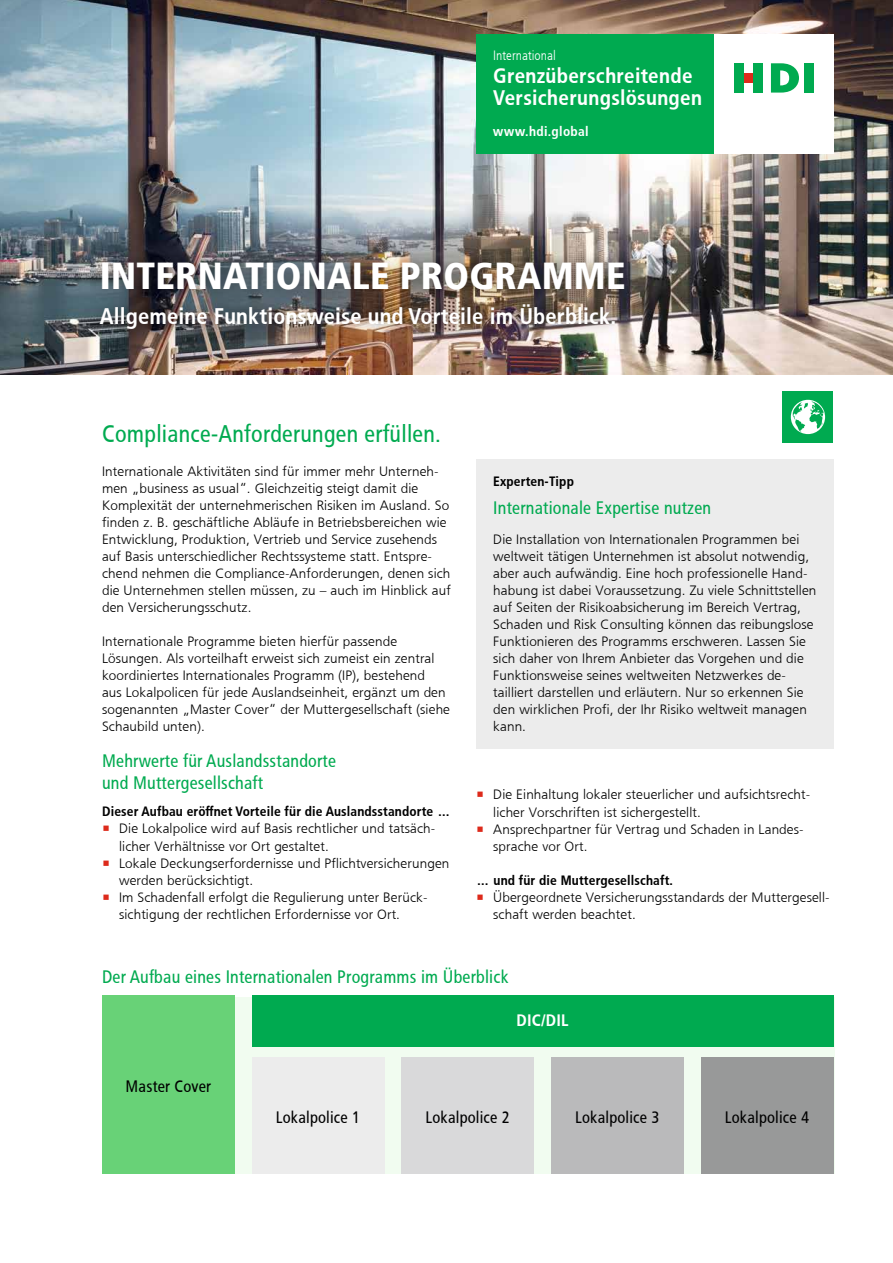
<style>
.page{position:relative;width:893px;height:1263px;background:#fff}
.page>*{position:absolute;margin:0;border:0;box-sizing:border-box;transform-origin:0 0}
.t1{font:37.5px "HDI Gerling Sans Cond Black";letter-spacing:.005em;color:#fff}
.t2{font:24px "HDI Gerling Sans Cond Regular";letter-spacing:.01em;color:#00aa50}
.t3{font:22.5px "HDI Gerling Sans Cond Bold";letter-spacing:.005em;color:#fff}
.t4{font:21px/22.5px "HDI Gerling Sans Cond Bold";letter-spacing:.015em;color:#fff}
.t5{font:18px/21.6px "HDI Gerling Sans Cond Regular";letter-spacing:.01em;color:#00aa50}
.t6{font:16.5px "HDI Gerling Sans Cond Regular";letter-spacing:.01em;color:#000}
.t7{font:16.5px "HDI Gerling Sans Cond Bold";letter-spacing:.01em;color:#fff}
.t8{font:13.5px/17px "HDI Gerling Sans Light";letter-spacing:.01em;color:#000}
.t9{font:13.5px "HDI Gerling Sans Cond Bold";letter-spacing:.01em;color:#000}
.t10{font:13.5px "HDI Gerling Sans Cond Bold";letter-spacing:.025em;color:#fff}
.t11{font:13.5px "HDI Gerling Sans Cond Light";color:#fff}
.s1{color:#dd2a1b}
</style>
<div class="page">
<div style="left:102px;top:997px;width:732px;height:177px;background:#f1fcf0"></div>
<img style="left:0;top:0;width:893px;height:374px">
<div style="left:476px;top:34px;width:238px;height:119px;background:#00aa50"></div>
<div style="left:87px;top:249px;width:550px;height:94px;background:#000;opacity:.4"></div>
<div style="left:714px;top:34px;width:119px;height:119px;background:#fff"></div>
<div style="left:744px;top:73px;width:9px;height:10px;background:#dd2a1b"></div>
<svg style="left:771px;top:63px;width:28px;height:30px"></svg>
<div style="left:804px;top:63px;width:10px;height:30px;background:#00aa50"></div>
<div style="left:753px;top:63px;width:10px;height:30px;background:#00aa50"></div>
<div style="left:734px;top:63px;width:10px;height:30px;background:#00aa50"></div>
<div style="left:782px;top:391px;width:51px;height:51px;background:#00aa50"></div>
<svg style="left:791px;top:400px;width:34px;height:34px"></svg>
<div style="left:252px;top:995px;width:581px;height:51px;background:#00aa50"></div>
<div style="left:102px;top:995px;width:133px;height:179px;background:#68d277"></div>
<div style="left:252px;top:1057px;width:132px;height:117px;background:#ececec"></div>
<div style="left:401px;top:1057px;width:133px;height:117px;background:#d9d9da"></div>
<div style="left:551px;top:1057px;width:133px;height:117px;background:#bababb"></div>
<div style="left:701px;top:1057px;width:132px;height:117px;background:#989999"></div>
<div style="left:476px;top:459px;width:357px;height:289px;background:#ececec"></div>
<p class="t11" style="left:493px;top:48px;width:64px">International</p>
<h3 class="t4" style="left:493px;top:65px;width:210px">Grenzüberschreitende<br>Versicherungslösungen</h3>
<p class="t10" style="left:493px;top:124px;width:97px">www.hdi.global</p>
<h1 class="t1" style="left:100px;top:254px;width:527px">INTERNATIONALE PROGRAMME</h1>
<h3 class="t3" style="left:100px;top:303px;width:518px">Allgemeine Funktionsweise und Vorteile im Überblick.</h3>
<h2 class="t2" style="left:102px;top:420px;width:340px">Compliance-Anforderungen erfüllen.</h2>
<p class="t8" style="left:102px;top:463px;width:350px">Internationale Aktivitäten sind für immer mehr Unterneh&shy;men „business as usual“. Gleichzeitig steigt damit die Komplexität der unternehmerischen Risiken im Ausland. So finden z. B. geschäftliche Abläufe in Betriebsbereichen wie Entwicklung, Produktion, Vertrieb und Service zusehends auf Basis unterschiedlicher Rechtssysteme statt. Entspre&shy;chend nehmen die Compliance-Anforderungen, denen sich die Unternehmen stellen müssen, zu – auch im Hinblick auf den Versicherungsschutz.</p>
<p class="t8" style="left:102px;top:633px;width:349px">Internationale Programme bieten hierfür passende Lösungen. Als vorteilhaft erweist sich zumeist ein zentral koordiniertes Internationales Programm (IP), bestehend<br>aus Lokalpolicen für jede Auslandseinheit, ergänzt um den sogenannten „Master Cover“ der Muttergesellschaft (siehe Schaubild unten).</p>
<h3 class="t5" style="left:102px;top:750px;width:236px">Mehrwerte für Auslandsstandorte und Muttergesellschaft</h3>
<p class="t9" style="left:102px;top:804px;width:350px">Dieser Aufbau eröffnet Vorteile für die Auslandsstandorte …</p>
<p class="t8" style="left:119px;top:820px;width:318px;text-indent:-17px"><span class="s1">•</span> Die Lokalpolice wird auf Basis rechtlicher und tatsäch&shy;licher Verhältnisse vor Ort gestaltet.</p>
<p class="t8" style="left:119px;top:854px;width:332px;text-indent:-17px"><span class="s1">•</span> Lokale Deckungserfordernisse und Pflichtversicherungen werden berücksichtigt.</p>
<p class="t8" style="left:119px;top:888px;width:309px;text-indent:-17px"><span class="s1">•</span> Im Schadenfall erfolgt die Regulierung unter Berück&shy;sichtigung der rechtlichen Erfordernisse vor Ort.</p>
<p class="t9" style="left:493px;top:473px;width:82px">Experten-Tipp</p>
<h3 class="t5" style="left:493px;top:497px;width:220px">Internationale Expertise nutzen</h3>
<p class="t8" style="left:493px;top:531px;width:325px">Die Installation von Internationalen Programmen bei weltweit tätigen Unternehmen ist absolut notwendig, aber auch aufwändig. Eine hoch professionelle Hand&shy;habung ist dabei Voraussetzung. Zu viele Schnittstellen auf Seiten der Risikoabsicherung im Bereich Vertrag, Schaden und Risk Consulting können das reibungslose Funktionieren des Programms erschweren. Lassen Sie sich daher von Ihrem Anbieter das Vorgehen und die Funktionsweise seines weltweiten Netzwerkes de&shy;tailliert darstellen und erläutern. Nur so erkennen Sie den wirklichen Profi, der Ihr Risiko weltweit managen kann.</p>
<p class="t8" style="left:493px;top:786px;width:319px;text-indent:-17px"><span class="s1">•</span> Die Einhaltung lokaler steuerlicher und aufsichtsrecht&shy;licher Vorschriften ist sichergestellt.</p>
<p class="t8" style="left:493px;top:820px;width:311px;text-indent:-17px"><span class="s1">•</span> Ansprechpartner für Vertrag und Schaden in Landes&shy;sprache vor Ort.</p>
<p class="t9" style="left:476px;top:872px;width:198px">… und für die Muttergesellschaft.</p>
<p class="t8" style="left:493px;top:888px;width:338px;text-indent:-17px"><span class="s1">•</span> Übergeordnete Versicherungsstandards der Muttergesell&shy;schaft werden beachtet.</p>
<h3 class="t5" style="left:102px;top:966px;width:408px">Der Aufbau eines Internationalen Programms im Überblick</h3>
<p class="t7" style="left:517px;top:1011px;width:54px">DIC/DIL</p>
<p class="t6" style="left:126px;top:1077px;width:87px">Master Cover</p>
<p class="t6" style="left:276px;top:1108px;width:86px">Lokalpolice 1</p>
<p class="t6" style="left:426px;top:1108px;width:86px">Lokalpolice 2</p>
<p class="t6" style="left:575px;top:1108px;width:86px">Lokalpolice 3</p>
<p class="t6" style="left:725px;top:1108px;width:86px">Lokalpolice 4</p>
</div>
